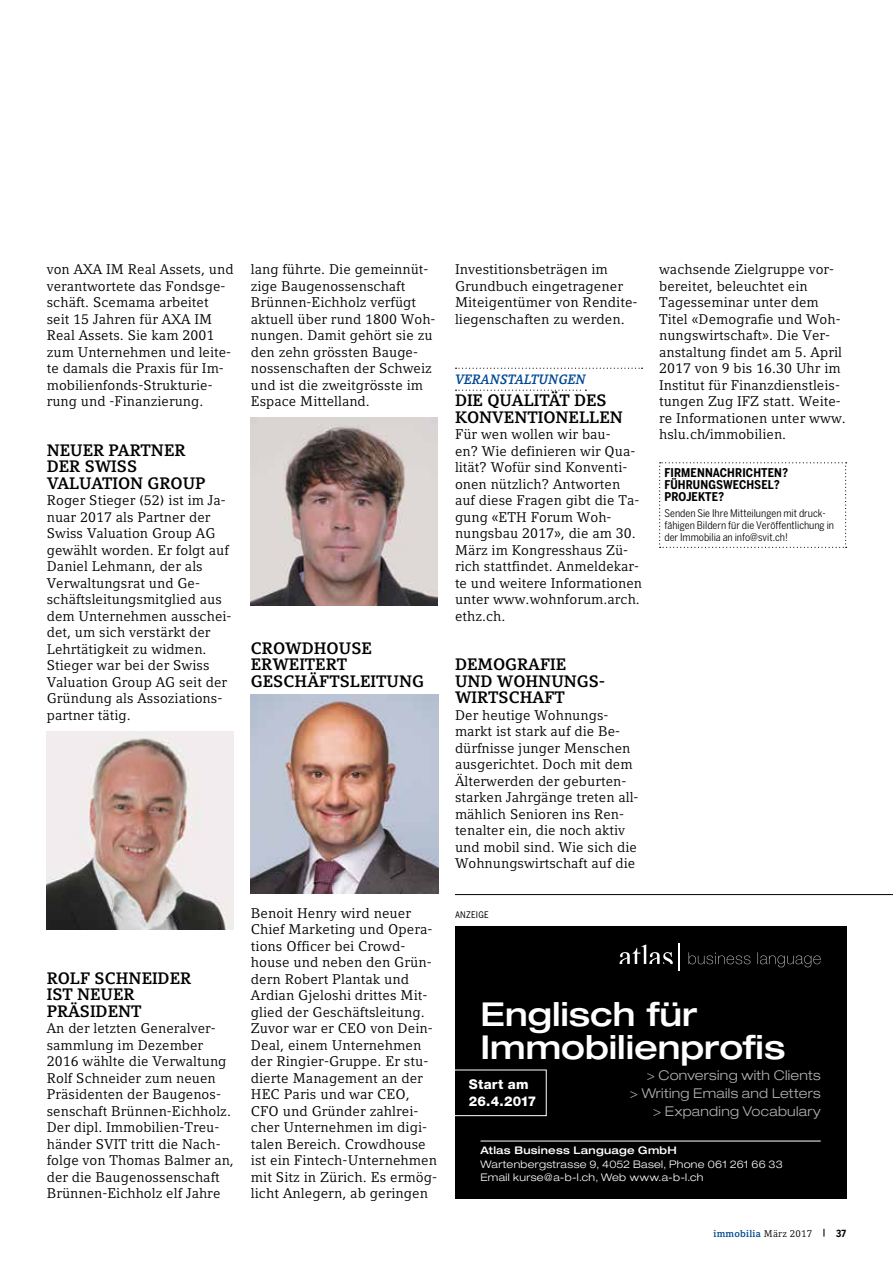
<style>
.page{position:relative;width:893px;height:1263px;background:#fff}
.page>*{position:absolute;margin:0;border:0;box-sizing:border-box;transform-origin:0 0}
.t1{font:500 expanded 33px/33px "Helvetica Neue";color:#fff}
.t2{font:700 16.5px/16.5px "Compatil Letter LT Pro";color:#000}
.t3{font:13.95px/16.5px "Compatil Letter LT Pro";letter-spacing:.005em;color:#000}
.t4{font:300 expanded 13.5px/18px "Helvetica Neue";letter-spacing:.02em;color:#b1b2b3;text-align:right}
.t5{font:800 13.5px/16.5px "Helvetica Neue";letter-spacing:.02em;color:#fff}
.t6{font:italic 700 13.5px "Compatil Letter LT Pro";color:#004893}
.t7{font:700 12px/12px "Benton Sans Cond";letter-spacing:.01em;color:#000}
.t8{font:10.5px/12px "Benton Sans Cond";color:#000}
.t9{font:300 expanded 10.5px/13.5px "Helvetica Neue";letter-spacing:.025em;color:#fff}
.t10{font:500 expanded 10.5px "Helvetica Neue";letter-spacing:.02em;color:#fff}
.t11{font:700 9.75px "Compatil Letter LT Pro";letter-spacing:.025em;color:#004893}
.t12{font:9px "Benton Sans Cond";letter-spacing:.025em;color:#000}
.s1{font-weight:400;color:#000}
.s2{color:#000}
.s3{font-family:"Benton Sans Cond";color:#000}
</style>
<div class="page">
<img style="left:47px;top:732px;width:186px;height:198px">
<img style="left:251px;top:418px;width:186px;height:187px">
<img style="left:251px;top:695px;width:187px;height:199px">
<svg style="left:456px;top:368px;width:186px;height:1px"></svg>
<svg style="left:456px;top:390px;width:130px;height:1px"></svg>
<svg style="left:659px;top:462px;width:188px;height:86px"></svg>
<div style="left:455px;top:926px;width:391px;height:272px;background:#000"></div>
<svg style="left:619px;top:945px;width:54px;height:19px"></svg>
<hr style="left:678px;top:943px;width:2px;height:28px;background:#fff">
<svg style="left:688px;top:952px;width:133px;height:15px"></svg>
<hr style="left:481px;top:1141px;width:340px;height:1px;background:#fff">
<svg style="left:455px;top:1069px;width:92px;height:47px"></svg>
<hr style="left:455px;top:894px;width:438px;height:1px;background:#000">
<p class="t3" style="left:47px;top:261px;width:188px">von AXA IM Real Assets, und verantwortete das Fondsge&shy;schäft. Scemama arbeitet seit 15 Jahren für AXA IM<br>Real Assets. Sie kam 2001 zum Unternehmen und leite&shy;te damals die Praxis für Im&shy;mobilienfonds-Strukturie&shy;rung und -Finanzierung.</p>
<p class="t2" style="left:47px;top:442px;width:160px">NEUER PARTNER<br>DER SWISS<br>VALUATION GROUP</p>
<p class="t3" style="left:47px;top:492px;width:186px">Roger Stieger (52) ist im Ja&shy;nuar 2017 als Partner der<br>Swiss Valuation Group AG gewählt worden. Er folgt auf<br>Daniel Lehmann, der als<br>Verwaltungsrat und Ge&shy;schäftsleitungsmitglied aus dem Unternehmen ausschei&shy;det, um sich verstärkt der<br>Lehrtätigkeit zu widmen.<br>Stieger war bei der Swiss<br>Valuation Group AG seit der<br>Gründung als Assoziations&shy;partner tätig.</p>
<p class="t3" style="left:251px;top:261px;width:186px">lang führte. Die gemeinnüt&shy;zige Baugenossenschaft<br>Brünnen-Eichholz verfügt aktuell über rund 1800 Woh&shy;nungen. Damit gehört sie zu den zehn grössten Bauge&shy;nossenschaften der Schweiz und ist die zweitgrösste im<br>Espace Mittelland.</p>
<p class="t2" style="left:251px;top:640px;width:175px">CROWDHOUSE<br>ERWEITERT<br>GESCHÄFTSLEITUNG</p>
<p class="t2" style="left:47px;top:970px;width:146px">ROLF SCHNEIDER<br>IST NEUER<br>PRÄSIDENT</p>
<p class="t3" style="left:47px;top:1020px;width:189px">An der letzten Generalver&shy;sammlung im Dezember<br>2016 wählte die Verwaltung<br>Rolf Schneider zum neuen<br>Präsidenten der Baugenos&shy;senschaft Brünnen-Eichholz.<br>Der dipl. Immobilien-Treu&shy;händer SVIT tritt die Nach&shy;folge von Thomas Balmer an, der die Baugenossenschaft<br>Brünnen-Eichholz elf Jahre</p>
<p class="t3" style="left:251px;top:905px;width:188px">Benoit Henry wird neuer<br>Chief Marketing und Opera&shy;tions Officer bei Crowd&shy;house und neben den Grün&shy;dern Robert Plantak und<br>Ardian Gjeloshi drittes Mit&shy;glied der Geschäftsleitung.<br>Zuvor war er CEO von Dein-<br>Deal, einem Unternehmen der Ringier-Gruppe. Er stu&shy;dierte Management an der<br>HEC Paris und war CEO,<br>CFO und Gründer zahlrei&shy;cher Unternehmen im digi&shy;talen Bereich. Crowdhouse ist ein Fintech-Unternehmen mit Sitz in Zürich. Es ermög&shy;licht Anlegern, ab geringen</p>
<p class="t3" style="left:455px;top:261px;width:184px">Investitionsbeträgen im<br>Grundbuch eingetragener<br>Miteigentümer von Rendite&shy;liegenschaften zu werden.</p>
<p class="t6" style="left:455px;top:372px;width:132px">VERANSTALTUNGEN</p>
<p class="t2" style="left:455px;top:392px;width:169px">DIE QUALITÄT DES<br>KONVENTIONELLEN</p>
<p class="t3" style="left:455px;top:426px;width:189px">Für wen wollen wir bau-<br>en? Wie definieren wir Qua&shy;lität? Wofür sind Konventi&shy;onen nützlich? Antworten auf diese Fragen gibt die Ta&shy;gung «ETH Forum Woh&shy;nungsbau 2017», die am 30.<br>März im Kongresshaus Zü&shy;rich stattfindet. Anmeldekar&shy;te und weitere Informationen unter www.wohnforum.arch. ethz.ch.</p>
<p class="t2" style="left:455px;top:656px;width:151px">DEMOGRAFIE<br>UND WOHNUNGS-<br>WIRTSCHAFT</p>
<p class="t3" style="left:455px;top:707px;width:185px">Der heutige Wohnungs&shy;markt ist stark auf die Be&shy;dürfnisse junger Menschen ausgerichtet. Doch mit dem<br>Älterwerden der geburten&shy;starken Jahrgänge treten all&shy;mählich Senioren ins Ren&shy;tenalter ein, die noch aktiv und mobil sind. Wie sich die<br>Wohnungswirtschaft auf die</p>
<p class="t12" style="left:455px;top:909px;width:35px">ANZEIGE</p>
<p class="t3" style="left:659px;top:261px;width:188px">wachsende Zielgruppe vor&shy;bereitet, beleuchtet ein<br>Tagesseminar unter dem<br>Titel «Demografie und Woh&shy;nungswirtschaft». Die Ver&shy;anstaltung findet am 5. April<br>2017 von 9 bis 16.30 Uhr im<br>Institut für Finanzdienstleis&shy;tungen Zug IFZ statt. Weite&shy;re Informationen unter www. hslu.ch/immobilien.</p>
<p class="t7" style="left:664px;top:467px;width:125px">FIRMENNACHRICHTEN?<br>FÜHRUNGSWECHSEL?<br>PROJEKTE?</p>
<p class="t8" style="left:664px;top:508px;width:171px">Senden Sie Ihre Mitteilungen mit druck&shy;fähigen Bildern für die Veröffentlichung in der Immobilia an info@svit.ch!</p>
<h1 class="t1" style="left:481px;top:996px;width:306px">Englisch für<br>Immobilienprofis</h1>
<p class="t4" style="left:630px;top:1066px;width:192px">&gt; Conversing with Clients<br>&gt; Writing Emails and Letters &gt; Expanding Vocabulary</p>
<p class="t5" style="left:469px;top:1076px;width:69px">Start am<br>26.4.2017</p>
<p class="t10" style="left:481px;top:1144px;width:198px">Atlas Business Language GmbH</p>
<p class="t9" style="left:481px;top:1157px;width:304px">Wartenbergstrasse 9, 4052 Basel, Phone 061 261 66 33<br>Email kurse@a-b-l.ch, Web www.a-b-l.ch</p>
<p class="t11" style="left:714px;top:1227px;width:134px">immobilia <span class="s1">März 2017</span> <span class="s2">|</span> <span class="s3">37</span></p>
</div>
